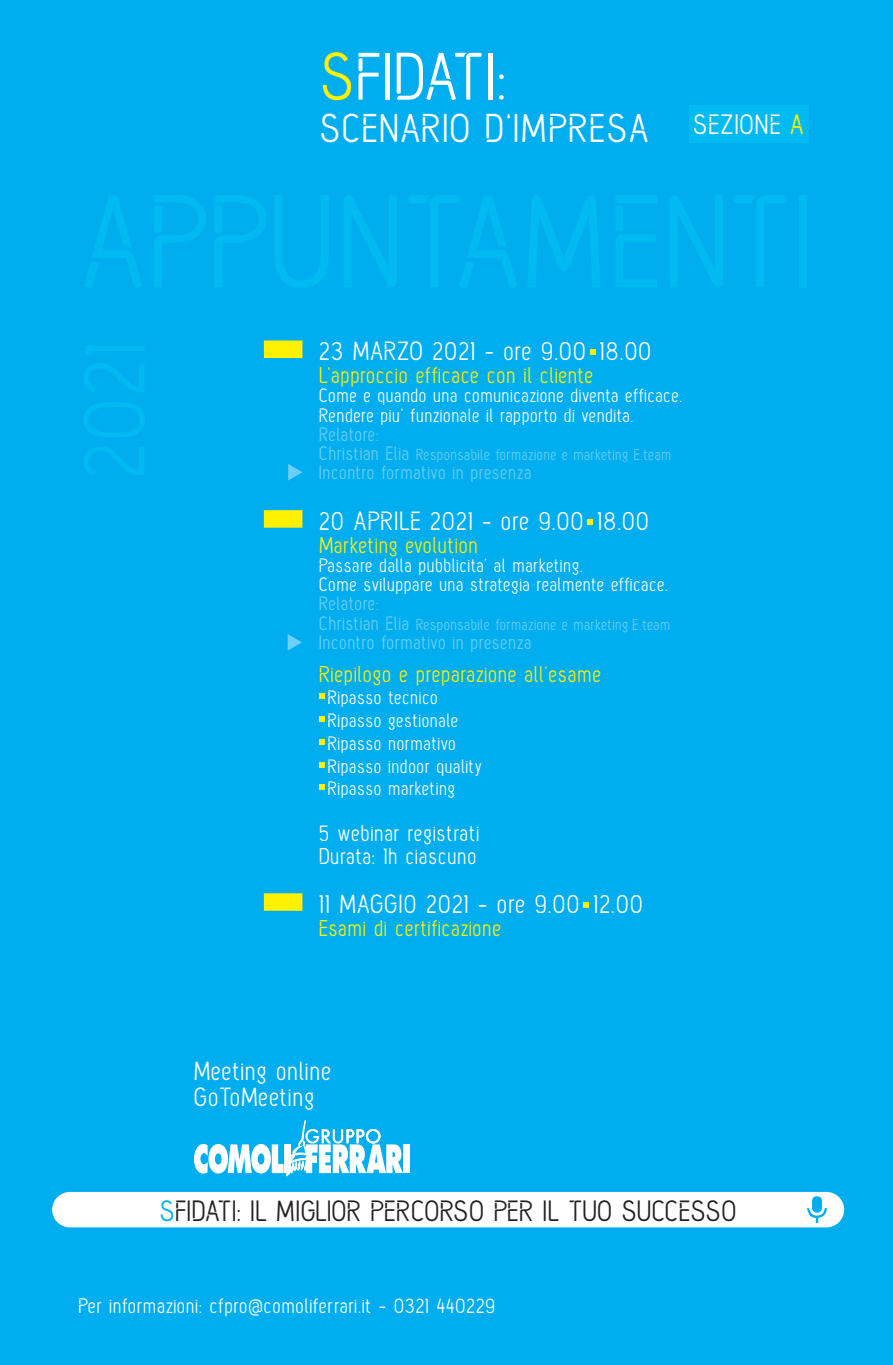
<style>
.page{position:relative;width:893px;height:1365px;background:#fff}
.page>*{position:absolute;margin:0;border:0;box-sizing:border-box;transform-origin:0 0}
.t1{font:66.67px "Capsule X Pro Medium Personal Use";color:#fff}
.t2{font:40.07px "Capsule X Pro Medium Personal Use";letter-spacing:.02em;color:#fff}
.t3{font:29.22px "Capsule X Pro Medium Personal Use";letter-spacing:-.015em;color:#231f20}
.t4{font:27.82px "Capsule X Pro Medium Personal Use";letter-spacing:.02em;color:#fff}
.t5{font:26.25px "Capsule X Pro Medium Personal Use";letter-spacing:.02em;color:#fff}
.t6{font:22.75px "Capsule X Pro Medium Personal Use";letter-spacing:.02em;color:#fff101}
.t7{font:22.75px "Capsule X Pro Medium Personal Use";letter-spacing:.02em;color:#fff}
.t8{font:21px "Capsule X Pro Medium Personal Use";letter-spacing:.02em;color:#fff}
.t9{font:19.25px "Capsule X Pro Medium Personal Use";letter-spacing:.02em;color:#fff}
.t10{font:19.25px "Capsule X Pro Medium Personal Use";letter-spacing:.02em;color:#6bcff6}
.t11{font:15.75px "Capsule X Pro Medium Personal Use";letter-spacing:.02em;color:#6bcff6}
.s1{color:#fff101}
.s2{font-size:19.25px}
.s3{color:#00aeef}
</style>
<div class="page">
<div style="left:0;top:0;width:893px;height:1364px;background:#00aeef"></div>
<div style="left:403px;top:1144px;width:7px;height:28px;background:#fff"></div>
<svg style="left:194px;top:1119px;width:209px;height:56px"></svg>
<div style="left:51px;top:1190px;width:794px;height:38px;background:#fff;border-radius:19px"></div>
<div style="left:50px;top:1189px;width:796px;height:39px;border:2px solid #00aeef;border-radius:19px"></div>
<div style="left:812px;top:1196px;width:10px;height:16px;background:#00aeef;border-radius:4px"></div>
<svg style="left:807px;top:1207px;width:20px;height:15px"></svg>
<svg style="left:583px;top:902px;width:6px;height:5px"></svg>
<div style="left:264px;top:893px;width:38px;height:17px;background:#fff101"></div>
<div style="left:689px;top:105px;width:119px;height:37px;background:#00baf1"></div>
<svg style="left:319px;top:693px;width:5px;height:6px"></svg>
<svg style="left:319px;top:716px;width:5px;height:5px"></svg>
<svg style="left:319px;top:739px;width:5px;height:5px"></svg>
<svg style="left:319px;top:762px;width:5px;height:5px"></svg>
<svg style="left:319px;top:784px;width:5px;height:6px"></svg>
<div style="left:264px;top:510px;width:38px;height:17px;background:#fff101"></div>
<svg style="left:587px;top:519px;width:6px;height:5px"></svg>
<svg style="left:288px;top:634px;width:14px;height:16px"></svg>
<div style="left:264px;top:340px;width:38px;height:18px;background:#fff101"></div>
<svg style="left:590px;top:349px;width:5px;height:6px"></svg>
<svg style="left:288px;top:464px;width:15px;height:16px"></svg>
<p class="t1" style="left:319px;top:50px;width:189px"><span class="s1">S</span>FIDATI:</p>
<p class="t2" style="left:319px;top:112px;width:332px">SCENARIO D’IMPRESA</p>
<p class="t4" style="left:693px;top:113px;width:113px">SEZIONE <span class="s1">A</span></p>
<p class="t5" style="left:319px;top:340px;width:334px">23 MARZO 2021 - ore 9.00 18.00</p>
<p class="t6" style="left:319px;top:366px;width:276px">L’approccio efficace con il cliente</p>
<p class="t9" style="left:319px;top:388px;width:365px">Come e quando una comunicazione diventa efficace.</p>
<p class="t9" style="left:319px;top:407px;width:316px">Rendere piu’ funzionale il rapporto di vendita.</p>
<p class="t10" style="left:319px;top:426px;width:62px">Relatore:</p>
<p class="t11" style="left:319px;top:448px;width:354px"><span class="s2">Christian Elia</span> Responsabile formazione e marketing E.team</p>
<p class="t10" style="left:319px;top:465px;width:214px">Incontro formativo in presenza</p>
<p class="t5" style="left:319px;top:510px;width:332px">20 APRILE 2021 - ore 9.00 18.00</p>
<p class="t6" style="left:319px;top:535px;width:161px">Marketing evolution</p>
<p class="t9" style="left:319px;top:557px;width:266px">Passare dalla pubblicita’ al marketing.</p>
<p class="t9" style="left:319px;top:576px;width:351px">Come sviluppare una strategia realmente efficace.</p>
<p class="t10" style="left:319px;top:596px;width:62px">Relatore:</p>
<p class="t11" style="left:319px;top:618px;width:353px"><span class="s2">Christian Elia</span> Responsabile formazione e marketing E.team</p>
<p class="t10" style="left:319px;top:634px;width:214px">Incontro formativo in presenza</p>
<p class="t6" style="left:319px;top:664px;width:284px">Riepilogo e preparazione all’esame</p>
<p class="t9" style="left:328px;top:689px;width:112px">Ripasso tecnico</p>
<p class="t9" style="left:328px;top:712px;width:132px">Ripasso gestionale</p>
<p class="t9" style="left:328px;top:735px;width:130px">Ripasso normativo</p>
<p class="t9" style="left:328px;top:758px;width:156px">Ripasso indoor quality</p>
<p class="t9" style="left:328px;top:780px;width:129px">Ripasso marketing</p>
<p class="t7" style="left:319px;top:823px;width:162px">5 webinar registrati</p>
<p class="t7" style="left:319px;top:846px;width:159px">Durata: 1h ciascuno</p>
<p class="t5" style="left:319px;top:893px;width:326px">11 MAGGI0 2021 - ore 9.00 12.00</p>
<p class="t6" style="left:319px;top:918px;width:184px">Esami di certificazione</p>
<p class="t5" style="left:193px;top:1059px;width:139px">Meeting online</p>
<p class="t5" style="left:193px;top:1086px;width:123px">GoToMeeting</p>
<p class="t3" style="left:159px;top:1198px;width:579px"><span class="s3">S</span>FIDATI: IL MIGLIOR PERCORSO PER IL TUO SUCCESSO</p>
<p class="t8" style="left:78px;top:1297px;width:419px">Per informazioni: cfpro@comoliferrari.it - 0321 440229</p>
</div>
